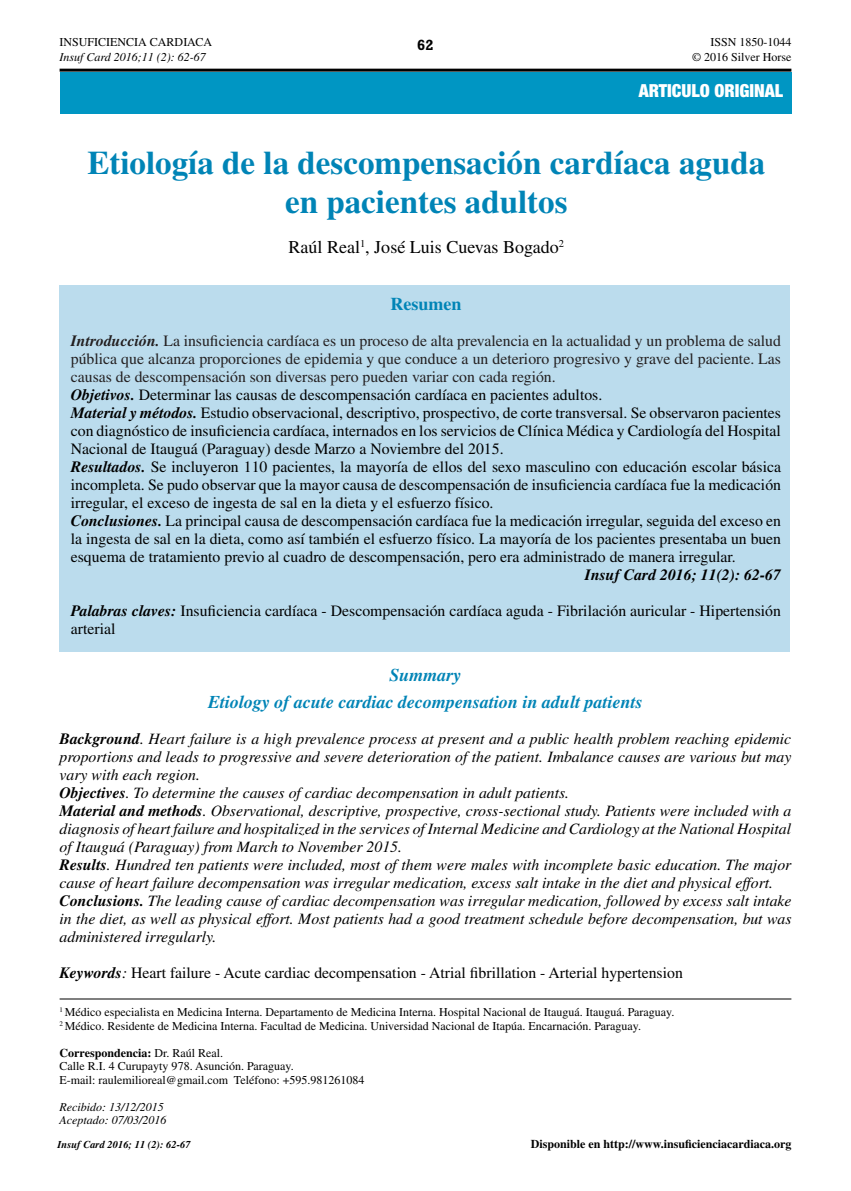
<style>
.page{position:relative;width:851px;height:1191px;background:#fff}
.page>*{position:absolute;margin:0;border:0;box-sizing:border-box;transform-origin:0 0}
.t1{font:700 33px/39px "Times LT Std";color:#0084b6;text-align:center}
.t2{font:italic 700 18px/27px "Times LT Std";color:#0084b6;text-align:center}
.t3{font:18px "Times LT Std";color:#000}
.t4{font:900 condensed 18px "Helvetica Neue LT Std";color:#fff}
.t5{font:700 18px "Times LT Std";color:#0084b6}
.t6{font:15.75px/18px "Times LT Std";color:#000}
.t7{font:italic 15.75px/18px "Times LT Std";color:#000}
.t8{font:italic 700 15.75px "Times LT Std";color:#000}
.t9{font:700 15px "Rockwell";color:#000}
.t10{font:12px/13.5px "Times LT Std";color:#000}
.t11{font:italic 12px/13.5px "Times LT Std";color:#000}
.t12{font:700 12px "Times LT Std";color:#000}
.t13{font:italic 700 10.5px "Times LT Std";color:#000}
.s1{font-weight:700;font-style:italic;color:#231f20}
.s2{color:#231f20}
.s3{font-weight:700;font-style:italic}
.s4{font-weight:700}
.s5{font-style:italic}
</style>
<div class="page">
<hr style="left:60px;top:69px;width:731px;height:3px;background:#000">
<hr style="left:60px;top:998px;width:731px;height:1px;background:#000">
<div style="left:60px;top:285px;width:729px;height:366px;background:#bbdced"></div>
<div style="left:60px;top:72px;width:731px;height:41px;background:#0096c3"></div>
<p class="t10" style="left:60px;top:36px;width:154px">INSUFICIENCIA CARDIACA</p>
<p class="t11" style="left:60px;top:50px;width:148px">Insuf Card 2016;11 (2): 62-67</p>
<p class="t10" style="left:692px;top:35px;width:101px;line-height:14.4px;text-align:right">ISSN 1850-1044<br>© 2016 Silver Horse</p>
<p class="t9" style="left:417px;top:36px;width:18px">62</p>
<p class="t11" style="left:657px;top:36px;width:136px">R Real y JL Cuevas Bogado</p>
<p class="t4" style="left:638px;top:80px;width:146px">ARTICULO ORIGINAL</p>
<h1 class="t1" style="left:87px;top:143px;width:679px">Etiología de la descompensación cardíaca aguda en pacientes adultos</h1>
<p class="t3" style="left:288px;top:237px;width:277px">Raúl Real<sup>1</sup>, José Luis Cuevas Bogado<sup>2</sup></p>
<p class="t5" style="left:390px;top:293px;width:72px">Resumen</p>
<p class="t6" style="left:71px;top:331px;width:711px"><span class="s1">Introducción.</span> <span class="s2">La insuficiencia cardíaca es un proceso de alta prevalencia en la actualidad y un problema de salud pública que alcanza proporciones de epidemia y que conduce a un deterioro progresivo y grave del paciente. Las causas de descompensación son diversas pero pueden variar con cada región.<br></span><span class="s3">Objetivos.</span> Determinar las causas de descompensación cardíaca en pacientes adultos.<br><span class="s3">Material y métodos.</span> Estudio observacional, descriptivo, prospectivo, de corte transversal. Se observaron pacientes con diagnóstico de insuficiencia cardíaca, internados en los servicios de Clínica Médica y Cardiología del Hospital Nacional de Itauguá (Paraguay) desde Marzo a Noviembre del 2015.<br><span class="s3">Resultados.</span> Se incluyeron 110 pacientes, la mayoría de ellos del sexo masculino con educación escolar básica incompleta. Se pudo observar que la mayor causa de descompensación de insuficiencia cardíaca fue la medicación irregular, el exceso de ingesta de sal en la dieta y el esfuerzo físico.<br><span class="s3">Conclusiones.</span> La principal causa de descompensación cardíaca fue la medicación irregular, seguida del exceso en la ingesta de sal en la dieta, como así también el esfuerzo físico. La mayoría de los pacientes presentaba un buen esquema de tratamiento previo al cuadro de descompensación, pero era administrado de manera irregular.</p>
<p class="t8" style="left:585px;top:565px;width:197px">Insuf Card 2016; 11(2): 62-67</p>
<p class="t6" style="left:71px;top:601px;width:711px"><span class="s3">Palabras claves:</span> Insuficiencia cardíaca - Descompensación cardíaca aguda - Fibrilación auricular - Hipertensión arterial</p>
<p class="t2" style="left:208px;top:661px;width:436px">Summary<br>Etiology of acute cardiac decompensation in adult patients</p>
<p class="t7" style="left:60px;top:729px;width:733px"><span class="s4">Background</span>. Heart failure is a high prevalence process at present and a public health problem reaching epidemic proportions and leads to progressive and severe deterioration of the patient. Imbalance causes are various but may vary with each region.<br><span class="s4">Objectives</span>. To determine the causes of cardiac decompensation in adult patients.<br><span class="s4">Material and methods</span>. Observational, descriptive, prospective, cross-sectional study. Patients were included with a diagnosis of heart failure and hospitalized in the services of Internal Medicine and Cardiology at the National Hospital of Itauguá (Paraguay) from March to November 2015.<br><span class="s4">Results</span>. Hundred ten patients were included, most of them were males with incomplete basic education. The major cause of heart failure decompensation was irregular medication, excess salt intake in the diet and physical effort.<br><span class="s4">Conclusions.</span> The leading cause of cardiac decompensation was irregular medication, followed by excess salt intake in the diet, as well as physical effort. Most patients had a good treatment schedule before decompensation, but was administered irregularly.</p>
<p class="t6" style="left:60px;top:963px;width:624px"><span class="s3">Keywords</span><span class="s5">:</span> Heart failure - Acute cardiac decompensation - Atrial fibrillation - Arterial hypertension</p>
<p class="t10" style="left:60px;top:1005px;width:616px"><sup>1</sup> Médico especialista en Medicina Interna. Departamento de Medicina Interna. Hospital Nacional de Itauguá. Itauguá. Paraguay.<br><sup>2</sup> Médico. Residente de Medicina Interna. Facultad de Medicina. Universidad Nacional de Itapúa. Encarnación. Paraguay.</p>
<p class="t10" style="left:60px;top:1046px;width:306px"><span class="s4">Correspondencia:</span> Dr. Raúl Real.<br>Calle R.I. 4 Curupayty 978. Asunción. Paraguay.<br>E-mail: raulemilioreal@gmail.com Teléfono: +595.981261084</p>
<p class="t11" style="left:60px;top:1100px;width:108px">Recibido: 13/12/2015<br>Aceptado: 07/03/2016</p>
<p class="t13" style="left:57px;top:1137px;width:135px">Insuf Card 2016; 11 (2): 62-67</p>
<p class="t12" style="left:530px;top:1136px;width:262px">Disponible en http://www.insuficienciacardiaca.org</p>
</div>
